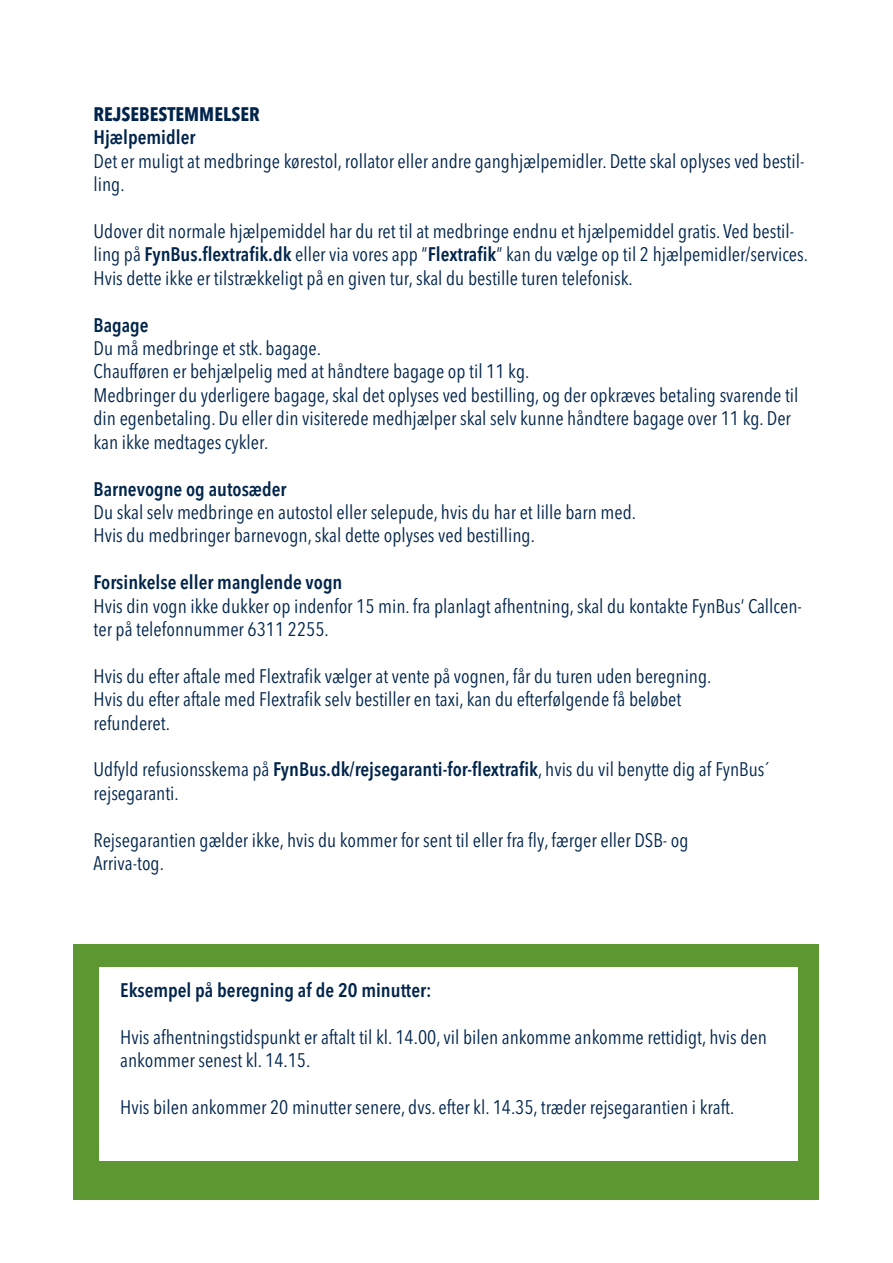
<style>
.page{position:relative;width:893px;height:1263px;background:#fff}
.page>*{position:absolute;margin:0;border:0;box-sizing:border-box;transform-origin:0 0}
.t1{font:condensed 19.5px/23.4px "Avenir Next LT Pro";color:#00244b}
.t2{font:600 condensed 19.5px "Avenir Next LT Pro";color:#00244b}
.t3{font:700 condensed 19.5px "Avenir Next LT Pro";color:#00244b}
.s1{font-weight:600}
</style>
<div class="page">
<div style="left:74px;top:944px;width:745px;height:255px;background:#5c9731"></div>
<div style="left:99px;top:967px;width:699px;height:194px;background:#fff"></div>
<p class="t3" style="left:94px;top:102px;width:168px">REJSEBESTEMMELSER</p>
<p class="t2" style="left:94px;top:126px;width:103px">Hjælpemidler</p>
<p class="t1" style="left:94px;top:149px;width:712px">Det er muligt at medbringe kørestol, rollator eller andre ganghjælpemidler. Dette skal oplyses ved bestil&shy;ling.</p>
<p class="t1" style="left:94px;top:219px;width:716px">Udover dit normale hjælpemiddel har du ret til at medbringe endnu et hjælpemiddel gratis. Ved bestil&shy;ling på <span class="s1">FynBus.flextrafik.dk</span> eller via vores app ”<span class="s1">Flextrafik</span>” kan du vælge op til 2 hjælpemidler/services.<br>Hvis dette ikke er tilstrækkeligt på en given tur, skal du bestille turen telefonisk.</p>
<p class="t2" style="left:94px;top:313px;width:57px">Bagage</p>
<p class="t1" style="left:94px;top:336px;width:229px">Du må medbringe et stk. bagage.</p>
<p class="t1" style="left:94px;top:360px;width:437px">Chaufføren er behjælpelig med at håndtere bagage op til 11 kg.</p>
<p class="t1" style="left:94px;top:383px;width:706px">Medbringer du yderligere bagage, skal det oplyses ved bestilling, og der opkræves betaling svarende til din egenbetaling. Du eller din visiterede medhjælper skal selv kunne håndtere bagage over 11 kg. Der kan ikke medtages cykler.</p>
<p class="t2" style="left:94px;top:477px;width:195px">Barnevogne og autosæder</p>
<p class="t1" style="left:94px;top:500px;width:544px">Du skal selv medbringe en autostol eller selepude, hvis du har et lille barn med.</p>
<p class="t1" style="left:94px;top:524px;width:443px">Hvis du medbringer barnevogn, skal dette oplyses ved bestilling.</p>
<p class="t2" style="left:94px;top:570px;width:250px">Forsinkelse eller manglende vogn</p>
<p class="t1" style="left:94px;top:594px;width:710px">Hvis din vogn ikke dukker op indenfor 15 min. fra planlagt afhentning, skal du kontakte FynBus’ Callcen&shy;ter på telefonnummer 6311 2255.</p>
<p class="t1" style="left:94px;top:664px;width:619px">Hvis du efter aftale med Flextrafik vælger at vente på vognen, får du turen uden beregning.</p>
<p class="t1" style="left:94px;top:687px;width:589px">Hvis du efter aftale med Flextrafik selv bestiller en taxi, kan du efterfølgende få beløbet</p>
<p class="t1" style="left:94px;top:711px;width:78px">refunderet.</p>
<p class="t1" style="left:94px;top:758px;width:677px">Udfyld refusionsskema på <span class="s1">FynBus.dk/rejsegaranti-for-flextrafik</span>, hvis du vil benytte dig af FynBus´ rejsegaranti.</p>
<p class="t1" style="left:94px;top:828px;width:597px">Rejsegarantien gælder ikke, hvis du kommer for sent til eller fra fly, færger eller DSB- og</p>
<p class="t1" style="left:94px;top:851px;width:72px">Arriva-tog.</p>
<p class="t2" style="left:120px;top:978px;width:313px">Eksempel på beregning af de 20 minutter:</p>
<p class="t1" style="left:120px;top:1025px;width:648px">Hvis afhentningstidspunkt er aftalt til kl. 14.00, vil bilen ankomme ankomme rettidigt, hvis den ankommer senest kl. 14.15.</p>
<p class="t1" style="left:120px;top:1095px;width:615px">Hvis bilen ankommer 20 minutter senere, dvs. efter kl. 14.35, træder rejsegarantien i kraft.</p>
</div>
